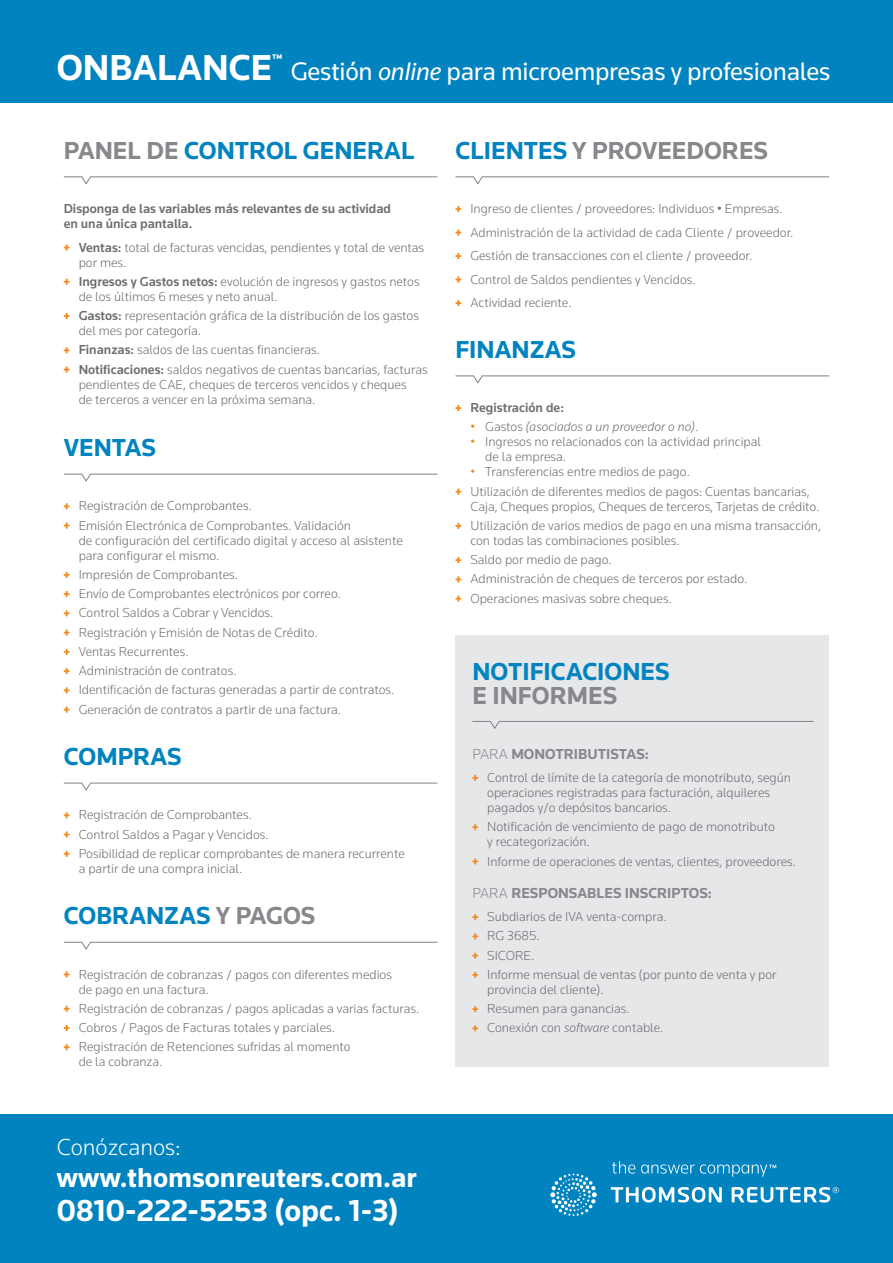
<style>
.page{position:relative;width:893px;height:1263px;background:#fff}
.page>*{position:absolute;margin:0;border:0;box-sizing:border-box;transform-origin:0 0}
.t1{font:700 37.35px "Knowledge";color:#fff}
.t2{font:700 31.5px "Knowledge";color:#fff}
.t3{font:700 28.5px "Knowledge";color:#fff}
.t4{font:26.25px "Knowledge";letter-spacing:-.01em;color:#fff}
.t5{font:700 25.5px "Knowledge";color:#0083bf}
.t6{font:700 25.5px "Knowledge";color:#86888b}
.t7{font:300 24px "Knowledge";color:#fff}
.t8{font:700 15px "Knowledge";color:#86888b}
.t9{font:700 14.55px "Knowledge";color:#fff}
.t10{font:300 13.5px/19.2px "Knowledge";color:#6c6d70}
.t11{font:500 13.5px/15px "Knowledge";color:#6c6d70}
.t12{font:italic 300 13.5px "Knowledge";color:#6c6d70}
.s1{font-style:italic}
.s2{color:#86888b}
.s3{font-weight:500}
.s4{color:#0083bf}
.s5{font-style:normal;color:#f6891f}
.s6{font-style:normal}
.s7{color:#f6891f}
.s8{font-weight:300}
</style>
<div class="page">
<div style="left:0;top:1114px;width:893px;height:149px;background:#0083bf"></div>
<svg style="left:550px;top:1161px;width:289px;height:55px"></svg>
<div style="left:0;top:0;width:893px;height:102px;background:#0083bf"></div>
<svg style="left:64px;top:245px;width:6px;height:6px"></svg>
<svg style="left:64px;top:279px;width:6px;height:6px"></svg>
<svg style="left:64px;top:313px;width:6px;height:6px"></svg>
<svg style="left:64px;top:347px;width:6px;height:6px"></svg>
<svg style="left:64px;top:367px;width:6px;height:6px"></svg>
<svg style="left:63px;top:176px;width:375px;height:9px"></svg>
<svg style="left:455px;top:206px;width:6px;height:6px"></svg>
<svg style="left:455px;top:230px;width:6px;height:6px"></svg>
<svg style="left:455px;top:253px;width:6px;height:6px"></svg>
<svg style="left:455px;top:277px;width:6px;height:6px"></svg>
<svg style="left:455px;top:300px;width:6px;height:6px"></svg>
<svg style="left:455px;top:176px;width:375px;height:9px"></svg>
<svg style="left:455px;top:405px;width:6px;height:6px"></svg>
<svg style="left:455px;top:489px;width:6px;height:6px"></svg>
<svg style="left:455px;top:523px;width:6px;height:6px"></svg>
<svg style="left:455px;top:557px;width:6px;height:6px"></svg>
<svg style="left:455px;top:576px;width:6px;height:6px"></svg>
<svg style="left:455px;top:596px;width:6px;height:6px"></svg>
<svg style="left:455px;top:375px;width:375px;height:9px"></svg>
<svg style="left:64px;top:503px;width:6px;height:6px"></svg>
<svg style="left:64px;top:522px;width:6px;height:7px"></svg>
<svg style="left:64px;top:572px;width:6px;height:6px"></svg>
<svg style="left:64px;top:591px;width:6px;height:6px"></svg>
<svg style="left:64px;top:610px;width:6px;height:6px"></svg>
<svg style="left:64px;top:630px;width:6px;height:6px"></svg>
<svg style="left:64px;top:649px;width:6px;height:6px"></svg>
<svg style="left:64px;top:668px;width:6px;height:6px"></svg>
<svg style="left:64px;top:687px;width:6px;height:6px"></svg>
<svg style="left:64px;top:707px;width:6px;height:6px"></svg>
<svg style="left:63px;top:473px;width:375px;height:9px"></svg>
<svg style="left:64px;top:812px;width:6px;height:6px"></svg>
<svg style="left:64px;top:831px;width:6px;height:6px"></svg>
<svg style="left:64px;top:851px;width:6px;height:6px"></svg>
<svg style="left:63px;top:782px;width:375px;height:9px"></svg>
<svg style="left:64px;top:971px;width:6px;height:6px"></svg>
<svg style="left:64px;top:1006px;width:6px;height:6px"></svg>
<svg style="left:64px;top:1025px;width:6px;height:6px"></svg>
<svg style="left:64px;top:1044px;width:6px;height:6px"></svg>
<svg style="left:63px;top:941px;width:375px;height:9px"></svg>
<div style="left:455px;top:635px;width:374px;height:431px;background:#e6e7e9"></div>
<svg style="left:472px;top:775px;width:6px;height:6px"></svg>
<svg style="left:472px;top:824px;width:6px;height:6px"></svg>
<svg style="left:472px;top:858px;width:6px;height:6px"></svg>
<svg style="left:472px;top:914px;width:6px;height:6px"></svg>
<svg style="left:472px;top:933px;width:6px;height:6px"></svg>
<svg style="left:472px;top:952px;width:6px;height:7px"></svg>
<svg style="left:472px;top:972px;width:6px;height:6px"></svg>
<svg style="left:472px;top:1006px;width:6px;height:6px"></svg>
<svg style="left:472px;top:1025px;width:6px;height:6px"></svg>
<svg style="left:472px;top:721px;width:342px;height:8px"></svg>
<h1 class="t1" style="left:57px;top:44px;width:217px">ONBALANCE</h1>
<p class="t9" style="left:272px;top:50px;width:12px">™</p>
<h3 class="t4" style="left:291px;top:55px;width:541px">Gestión <span class="s1">online</span> para microempresas y profesionales</h3>
<h3 class="t5" style="left:64px;top:135px;width:352px"><span class="s2">PANEL DE</span> CONTROL GENERAL</h3>
<p class="t11" style="left:64px;top:201px;width:329px">Disponga de las variables más relevantes de su actividad en una única pantalla.</p>
<p class="t10" style="left:79px;top:239px;width:347px;line-height:15px"><span class="s3">Ventas:</span> total de facturas vencidas, pendientes y total de ventas por mes.</p>
<p class="t10" style="left:79px;top:274px;width:343px;line-height:15px"><span class="s3">Ingresos y Gastos netos:</span> evolución de ingresos y gastos netos de los últimos 6 meses y neto anual.</p>
<p class="t10" style="left:79px;top:308px;width:342px;line-height:15px"><span class="s3">Gastos:</span> representación gráfica de la distribución de los gastos del mes por categoría.</p>
<p class="t10" style="left:79px;top:340px;width:351px"><span class="s3">Finanzas:</span> saldos de las cuentas financieras.<br><span class="s3">Notificaciones:</span> saldos negativos de cuentas bancarias, facturas</p>
<p class="t10" style="left:79px;top:376px;width:330px;line-height:15px">pendientes de CAE, cheques de terceros vencidos y cheques de terceros a vencer en la próxima semana.</p>
<h3 class="t5" style="left:64px;top:431px;width:94px">VENTAS</h3>
<p class="t10" style="left:79px;top:496px;width:274px">Registración de Comprobantes.<br>Emisión Electrónica de Comprobantes. Validación</p>
<p class="t10" style="left:79px;top:532px;width:326px;line-height:15px">de configuración del certificado digital y acceso al asistente para configurar el mismo.</p>
<p class="t10" style="left:79px;top:564px;width:317px">Impresión de Comprobantes.<br>Envío de Comprobantes electrónicos por correo.<br>Control Saldos a Cobrar y Vencidos.<br>Registración y Emisión de Notas de Crédito.<br>Ventas Recurrentes.<br>Administración de contratos.<br>Identificación de facturas generadas a partir de contratos.<br>Generación de contratos a partir de una factura.</p>
<h3 class="t5" style="left:64px;top:740px;width:120px">COMPRAS</h3>
<p class="t10" style="left:79px;top:805px;width:328px">Registración de Comprobantes.<br>Control Saldos a Pagar y Vencidos.<br>Posibilidad de replicar comprobantes de manera recurrente</p>
<p class="t10" style="left:79px;top:858px;width:165px">a partir de una compra inicial.</p>
<h3 class="t5" style="left:64px;top:899px;width:253px">COBRANZAS <span class="s2">Y PAGOS</span></h3>
<p class="t10" style="left:79px;top:966px;width:315px;line-height:15px">Registración de cobranzas / pagos con diferentes medios de pago en una factura.</p>
<p class="t10" style="left:79px;top:998px;width:342px">Registración de cobranzas / pagos aplicadas a varias facturas.<br>Cobros / Pagos de Facturas totales y parciales.<br>Registración de Retenciones sufridas al momento</p>
<p class="t10" style="left:79px;top:1052px;width:85px">de la cobranza.</p>
<h3 class="t7" style="left:57px;top:1132px;width:125px">Conózcanos:</h3>
<h3 class="t3" style="left:57px;top:1160px;width:361px">www.thomsonreuters.com.ar</h3>
<h2 class="t2" style="left:57px;top:1191px;width:343px">0810-222-5253 (opc. 1-3)</h2>
<h3 class="t6" style="left:455px;top:135px;width:314px"><span class="s4">CLIENTES</span> Y PROVEEDORES</h3>
<p class="t10" style="left:470px;top:197px;width:325px;line-height:23.5px">Ingreso de clientes / proveedores: Individuos • Empresas.<br>Administración de la actividad de cada Cliente / proveedor.<br>Gestión de transacciones con el cliente / proveedor.<br>Control de Saldos pendientes y Vencidos.<br>Actividad reciente.</p>
<h3 class="t5" style="left:455px;top:334px;width:122px">FINANZAS</h3>
<p class="t11" style="left:470px;top:400px;width:95px">Registración de:</p>
<p class="t12" style="left:470px;top:419px;width:229px"><span class="s5">•</span> <span class="s6">Gastos</span> (asociados a un proveedor o no)<span class="s6">.</span></p>
<p class="t10" style="left:485px;top:434px;width:277px;line-height:15px;text-indent:-15px"><span class="s7">•</span> Ingresos no relacionados con la actividad principal de la empresa.</p>
<p class="t10" style="left:470px;top:462px;width:341px"><span class="s7">•</span> Transferencias entre medios de pago.<br>Utilización de diferentes medios de pagos: Cuentas bancarias,</p>
<p class="t10" style="left:470px;top:496px;width:352px">Caja, Cheques propios, Cheques de terceros, Tarjetas de crédito.<br>Utilización de varios medios de pago en una misma transacción,</p>
<p class="t10" style="left:470px;top:531px;width:279px">con todas las combinaciones posibles.<br>Saldo por medio de pago.<br>Administración de cheques de terceros por estado.<br>Operaciones masivas sobre cheques.</p>
<h3 class="t5" style="left:472px;top:656px;width:199px">NOTIFICACIONES</h3>
<h3 class="t6" style="left:472px;top:680px;width:146px">E INFORMES</h3>
<p class="t8" style="left:472px;top:744px;width:178px"><span class="s8">PARA</span> MONOTRIBUTISTAS:</p>
<p class="t10" style="left:487px;top:770px;width:305px;line-height:15px">Control de límite de la categoría de monotributo, según operaciones registradas para facturación, alquileres pagados y/o depósitos bancarios.</p>
<p class="t10" style="left:487px;top:819px;width:289px;line-height:15px">Notificación de vencimiento de pago de monotributo y recategorización.</p>
<p class="t10" style="left:487px;top:851px;width:310px">Informe de operaciones de ventas, clientes, proveedores.</p>
<p class="t8" style="left:472px;top:883px;width:241px"><span class="s8">PARA</span> RESPONSABLES INSCRIPTOS:</p>
<p class="t10" style="left:487px;top:907px;width:291px">Subdiarios de IVA venta-compra.<br>RG 3685.<br>SICORE.<br>Informe mensual de ventas (por punto de venta y por</p>
<p class="t10" style="left:487px;top:979px;width:178px">provincia del cliente).<br>Resumen para ganancias.<br>Conexión con <span class="s1">software</span> contable.</p>
</div>
